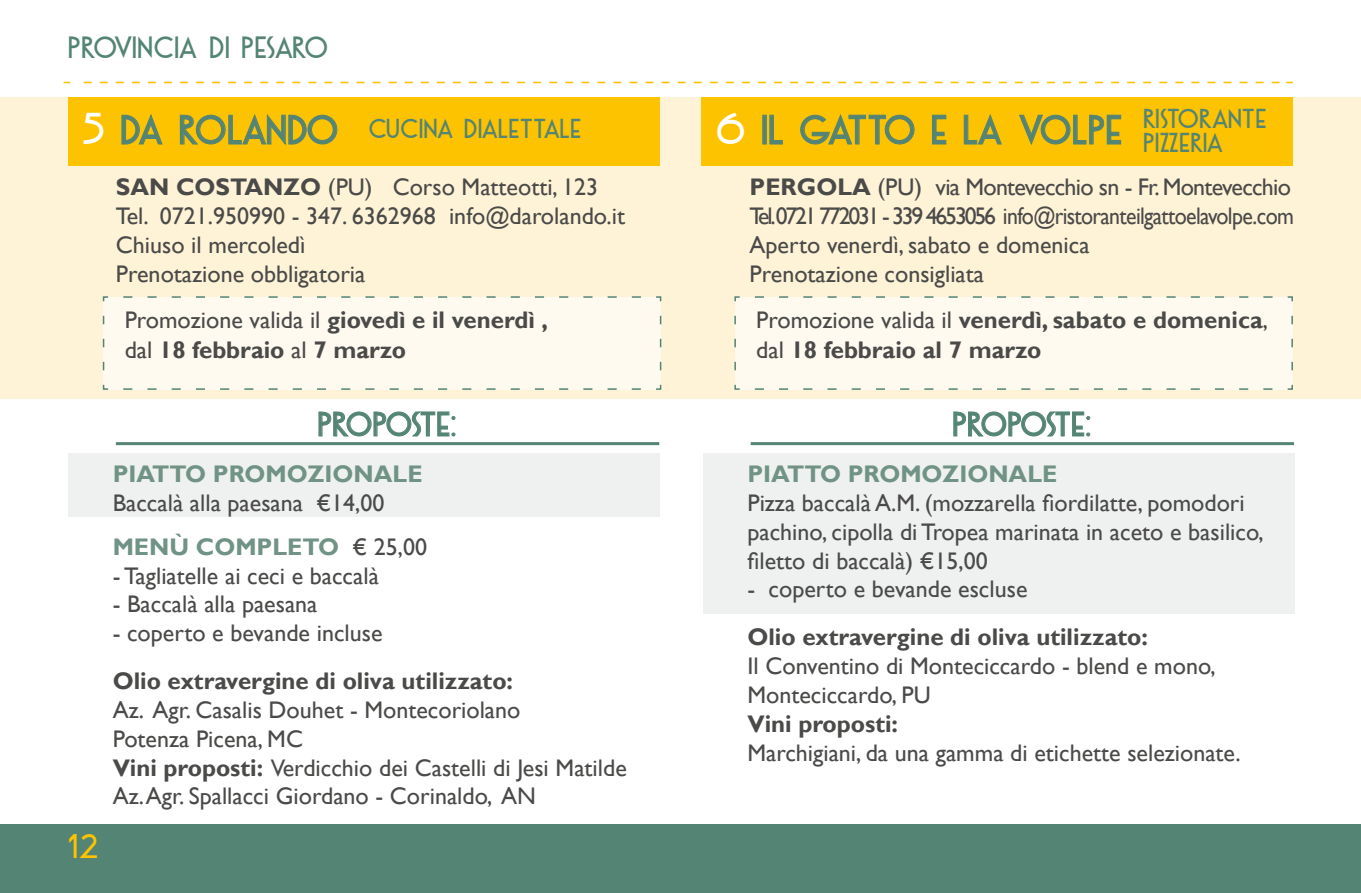
<style>
.page{position:relative;width:1361px;height:893px;background:#fff}
.page>*{position:absolute;margin:0;border:0;box-sizing:border-box;transform-origin:0 0}
.t1{font:36px "DK Otago";letter-spacing:-.025em;color:#548474}
.t2{font:30px "DK Otago";letter-spacing:-.05em;color:#548474}
.t3{font:30px "DK Otago";color:#fdc300}
.t4{font:27px "DK Otago";letter-spacing:-.05em;color:#548474}
.t5{font:24px/28.8px "Gill Sans";color:#4a4a49}
.t6{font:700 24px/30px "Gill Sans";color:#4a4a49}
.t7{font:24px/28.8px "Gill Sans";letter-spacing:-.03em;color:#4a4a49}
.t8{font:700 24px "Gill Sans";color:#709385}
.t9{font:24px "DK Otago";color:#548474}
.t10{font:24px/24px "DK Otago";letter-spacing:-.025em;color:#548474}
.s1{font-size:39px;color:#fff}
.s2{font-size:36px}
.s3{font-weight:700}
.s4{font-weight:400}
.s5{font-weight:700;color:#709385}
</style>
<div class="page">
<div style="left:68px;top:453px;width:592px;height:64px;background:#eff1f0"></div>
<div style="left:0;top:98px;width:1361px;height:301px;background:#fff3d7"></div>
<svg style="left:84px;top:82px;width:1195px;height:1px"></svg>
<div style="left:68px;top:98px;width:591px;height:68px;background:#fdc300"></div>
<svg style="left:318px;top:411px;width:137px;height:26px"></svg>
<div style="left:102px;top:296px;width:560px;height:94px;background:#fffaf0"></div>
<hr style="left:116px;top:442px;width:543px;height:3px;background:#548474">
<div style="left:702px;top:98px;width:591px;height:68px;background:#fdc300"></div>
<div style="left:762px;top:115px;width:4px;height:29px;border:1px solid #548474"></div>
<svg style="left:769px;top:114px;width:14px;height:31px"></svg>
<svg style="left:800px;top:114px;width:115px;height:31px"></svg>
<svg style="left:932px;top:114px;width:14px;height:31px"></svg>
<svg style="left:963px;top:114px;width:39px;height:31px"></svg>
<svg style="left:1019px;top:114px;width:102px;height:31px"></svg>
<div style="left:0;top:825px;width:1361px;height:68px;background:#548474"></div>
<div style="left:734px;top:296px;width:559px;height:94px;background:#fffaf0"></div>
<div style="left:703px;top:453px;width:591px;height:161px;background:#eff1f0"></div>
<svg style="left:953px;top:411px;width:137px;height:26px"></svg>
<hr style="left:750px;top:442px;width:544px;height:3px;background:#548474">
<svg style="left:121px;top:114px;width:42px;height:31px"></svg>
<svg style="left:180px;top:114px;width:158px;height:32px"></svg>
<p class="t4" style="left:68px;top:31px;width:262px">PROVINCIA DI PESARO</p>
<p class="t9" style="left:82px;top:114px;width:501px"><span class="s1">5</span> <span class="s2">DA ROLANDO</span> CUCINA DIALETTALE</p>
<p class="t10" style="left:1143px;top:106px;width:125px">RISTORANTE<br>PIZZERIA</p>
<h1 class="t1" style="left:715px;top:108px;width:408px"><span class="s1">6</span> IL GATTO E LA VOLPE</h1>
<p class="t7" style="left:749px;top:173px;width:546px"><span class="s3">PERGOLA</span> (PU) via Montevecchio sn - Fr. Montevecchio Tel.0721 772031 - 339 4653056 info@ristoranteilgattoelavolpe.com Aperto venerdì, sabato e domenica<br>Prenotazione consigliata</p>
<p class="t5" style="left:116px;top:173px;width:510px"><span class="s3">SAN COSTANZO</span> (PU) Corso Matteotti, 123<br>Tel. 0721.950990 - 347. 6362968 info@darolando.it Chiuso il mercoledì<br>Prenotazione obbligatoria</p>
<p class="t6" style="left:125px;top:305px;width:425px"><span class="s4">Promozione valida il</span> giovedì e il venerdì , <span class="s4">dal</span> 18 febbraio <span class="s4">al</span> 7 marzo</p>
<p class="t6" style="left:756px;top:305px;width:513px"><span class="s4">Promozione valida il</span> venerdì, sabato e domenica<span class="s4">, dal</span> 18 febbraio al 7 marzo</p>
<p class="t3" style="left:68px;top:828px;width:32px">12</p>
<p class="t2" style="left:318px;top:406px;width:140px">PROPOSTE:</p>
<p class="t8" style="left:113px;top:460px;width:311px">PIATTO PROMOZIONALE</p>
<p class="t5" style="left:113px;top:481px;width:316px;line-height:43.8px">Baccalà alla paesana €14,00<br><span class="s5">MENÙ COMPLETO</span> € 25,00</p>
<p class="t5" style="left:113px;top:561px;width:268px">- Tagliatelle ai ceci e baccalà</p>
<p class="t5" style="left:113px;top:590px;width:206px">- Baccalà alla paesana</p>
<p class="t5" style="left:113px;top:619px;width:271px">- coperto e bevande incluse</p>
<p class="t6" style="left:113px;top:667px;width:402px">Olio extravergine di oliva utilizzato:</p>
<p class="t5" style="left:113px;top:696px;width:515px">Az. Agr. Casalis Douhet - Montecoriolano<br>Potenza Picena, MC<br><span class="s3">Vini proposti:</span> Verdicchio dei Castelli di Jesi Matilde Az. Agr. Spallacci Giordano - Corinaldo, AN</p>
<p class="t2" style="left:952px;top:406px;width:140px">PROPOSTE:</p>
<p class="t8" style="left:747px;top:460px;width:311px">PIATTO PROMOZIONALE</p>
<p class="t5" style="left:747px;top:489px;width:518px">Pizza baccalà A.M. (mozzarella fiordilatte, pomodori pachino, cipolla di Tropea marinata in aceto e basilico, filetto di baccalà) €15,00</p>
<p class="t5" style="left:747px;top:575px;width:281px">- coperto e bevande escluse</p>
<p class="t6" style="left:747px;top:623px;width:402px">Olio extravergine di oliva utilizzato:</p>
<p class="t5" style="left:747px;top:652px;width:470px">Il Conventino di Monteciccardo - blend e mono,<br>Monteciccardo, PU</p>
<p class="t6" style="left:747px;top:709px;width:152px">Vini proposti:</p>
<p class="t5" style="left:747px;top:738px;width:495px">Marchigiani, da una gamma di etichette selezionate.</p>
</div>
